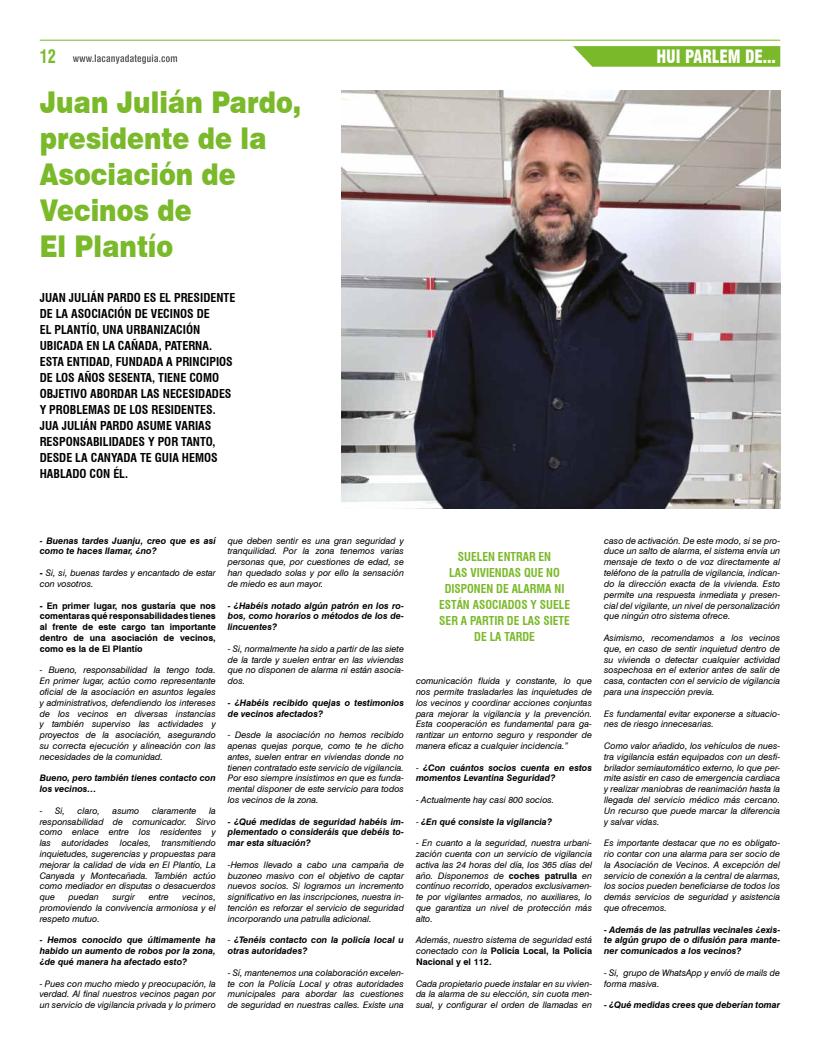
<style>
.page{position:relative;width:820px;height:1049px;background:#fff}
.page>*{position:absolute;margin:0;border:0;box-sizing:border-box;transform-origin:0 0}
.t1{font:900 30px/36px "Swiss 721 BT";color:#7ab929;scale:.85 1}
.t2{font:900 condensed 18px "Swiss 721 BT";color:#fff;scale:.9 1}
.t3{font:700 condensed 18px "Swiss 721 BT";color:#7ab929;scale:.9 1}
.t4{font:700 condensed 12px/16px "Swiss 721 BT";color:#000}
.t5{font:700 condensed 12px/16px "Swiss 721 BT";color:#7ab929;text-align:center;scale:.96 1}
.t6{font:italic 9px/10.8px "Swiss 721 BT";color:#000;text-align:justify}
.t7{font:italic 700 9px/10.8px "Swiss 721 BT";color:#000}
.t8{font:700 9px/10.8px "Swiss 721 BT";color:#000;text-align:justify}
.s1{font-weight:700;font-style:normal}
.s2{font-weight:400}
</style>
<div class="page">
<img style="left:342px;top:90px;width:438px;height:418px">
<svg style="left:573px;top:46px;width:207px;height:21px;background:#82bd36"></svg>
<hr style="left:40px;top:40px;width:740px;height:1px;background:#7ab929">
<svg style="left:73px;top:55px;width:104px;height:9px"></svg>
<h2 class="t3" style="left:40px;top:46px;width:20px">12</h2>
<h2 class="t2" style="left:656px;top:46px;width:134px">HUI PARLEM DE...</h2>
<h1 class="t1" style="left:40px;top:84px;width:309px">Juan Julián Pardo, presidente de la<br>Asociación de<br>Vecinos de<br>El Plantío</h1>
<p class="t4" style="left:40px;top:289px;width:197px">JUAN JULIÁN PARDO ES EL PRESIDENTE<br>DE LA ASOCIACIÓN DE VECINOS DE<br>EL PLANTÍO, UNA URBANIZACIÓN<br>UBICADA EN LA CAÑADA, PATERNA.<br>ESTA ENTIDAD, FUNDADA A PRINCIPIOS<br>DE LOS AÑOS SESENTA, TIENE COMO<br>OBJETIVO ABORDAR LAS NECESIDADES<br>Y PROBLEMAS DE LOS RESIDENTES.<br>JUA JULIÁN PARDO ASUME VARIAS<br>RESPONSABILIDADES Y POR TANTO,<br>DESDE LA CANYADA TE GUIA HEMOS<br>HABLADO CON ÉL.</p>
<p class="t7" style="left:40px;top:535px;width:177px">- Buenas tardes Juanju, creo que es así como te haces llamar, ¿no?</p>
<p class="t6" style="left:40px;top:567px;width:177px"><span class="s1">-</span> Si, si, buenas tardes y encantado de estar con vosotros.</p>
<p class="t8" style="left:40px;top:600px;width:177px">- En primer lugar, nos gustaría que nos comentaras qué responsabilidades tienes al frente de este cargo tan importante dentro de una asociación de vecinos, como es la de El Plantío</p>
<p class="t6" style="left:40px;top:665px;width:177px">- Bueno, responsabilidad la tengo toda.<br>En primer lugar, actúo como representante oficial de la asociación en asuntos legales y administrativos, defendiendo los intereses de los vecinos en diversas instancias y también superviso las actividades y proyectos de la asociación, asegurando su correcta ejecución y alineación con las necesidades de la comunidad.</p>
<p class="t7" style="left:40px;top:773px;width:177px">Bueno, pero también tienes contacto con los vecinos…</p>
<p class="t6" style="left:40px;top:805px;width:27px">- Si,</p>
<p class="t6" style="left:78px;top:805px;width:24px">claro,</p>
<p class="t6" style="left:113px;top:805px;width:28px">asumo</p>
<p class="t6" style="left:152px;top:805px;width:46px">claramente</p>
<p class="t6" style="left:40px;top:805px;width:177px;text-indent:169px">la responsabilidad de comunicador. Sirvo como enlace entre los residentes y las autoridades locales, transmitiendo inquietudes, sugerencias y propuestas para mejorar la calidad de vida en El Plantío, La Canyada y Montecañada. También actúo como mediador en disputas o desacuerdos que</p>
<p class="t6" style="left:40px;top:891px;width:177px;text-indent:143px">vecinos, promoviendo la convivencia armoniosa y el respeto mutuo.</p>
<p class="t7" style="left:40px;top:935px;width:177px;text-align:justify">- Hemos conocido que últimamente ha habido un aumento de robos por la zona, ¿de qué manera ha afectado esto?</p>
<p class="t6" style="left:40px;top:978px;width:177px">- Pues con mucho miedo y preocupación, la verdad. Al final nuestros vecinos pagan por un servicio de vigilancia privada y lo primero</p>
<p class="t6" style="left:69px;top:891px;width:32px">puedan</p>
<p class="t6" style="left:112px;top:891px;width:24px">surgir</p>
<p class="t6" style="left:149px;top:891px;width:22px">entre</p>
<p class="t6" style="left:228px;top:535px;width:177px">que deben sentir es una gran seguridad y tranquilidad. Por la zona tenemos varias personas que, por cuestiones de edad, se han quedado solas y por ello la sensación de miedo es aun mayor.</p>
<p class="t7" style="left:228px;top:600px;width:177px;text-align:justify">- ¿Habéis notado algún patrón en los ro&shy;bos, como horarios o métodos de los de&shy;lincuentes?</p>
<p class="t6" style="left:228px;top:643px;width:177px">- Si, normalmente ha sido a partir de las siete de la tarde y suelen entrar en las viviendas que no disponen de alarma ni están asocia&shy;dos.</p>
<p class="t7" style="left:228px;top:697px;width:177px">- ¿Habéis recibido quejas o testimonios de vecinos afectados?</p>
<p class="t6" style="left:228px;top:729px;width:177px">- Desde la asociación no hemos recibido apenas quejas porque, como te he dicho antes, suelen entrar en viviendas donde no tienen contratado este servicio de vigilancia.<br>Por eso siempre insistimos en que es funda&shy;mental disponer de este servicio para todos los vecinos de la zona.</p>
<p class="t7" style="left:228px;top:816px;width:177px;text-align:justify">- ¿Qué medidas de seguridad habéis im&shy;plementado o consideráis que debéis to&shy;mar esta situación?</p>
<p class="t6" style="left:228px;top:859px;width:177px">-Hemos llevado a cabo una campaña de buzoneo masivo con el objetivo de captar nuevos socios. Si logramos un incremento significativo en las inscripciones, nuestra in&shy;tención es reforzar el servicio de seguridad incorporando una patrulla adicional.</p>
<p class="t7" style="left:228px;top:935px;width:177px"><span class="s2">-</span> ¿Tenéis contacto con la policía local u otras autoridades?</p>
<p class="t6" style="left:228px;top:967px;width:177px">- Sí, mantenemos una colaboración excelen&shy;te con la Policía Local y otras autoridades municipales para abordar las cuestiones de seguridad en nuestras calles. Existe una</p>
<h3 class="t5" style="left:439px;top:549px;width:138px">SUELEN ENTRAR EN<br>LAS VIVIENDAS QUE NO<br>DISPONEN DE ALARMA NI<br>ESTÁN ASOCIADOS Y SUELE<br>SER A PARTIR DE LAS SIETE<br>DE LA TARDE</h3>
<p class="t6" style="left:416px;top:675px;width:177px">comunicación fluida y constante, lo que nos permite trasladarles las inquietudes de los vecinos y coordinar acciones conjuntas para mejorar la vigilancia y la prevención.<br>Esta cooperación es fundamental para ga&shy;rantizar un entorno seguro y responder de manera eficaz a cualquier incidencia.”</p>
<p class="t7" style="left:416px;top:762px;width:177px"><span class="s2">-</span> ¿Con cuántos socios cuenta en estos momentos Levantina Seguridad?</p>
<p class="t6" style="left:416px;top:794px;width:140px">- Actualmente hay casi 800 socios.</p>
<p class="t7" style="left:416px;top:816px;width:137px"><span class="s2">-</span> ¿En qué consiste la vigilancia?</p>
<p class="t6" style="left:416px;top:837px;width:177px">- En cuanto a la seguridad, nuestra urbani&shy;zación cuenta con un servicio de vigilancia activa las 24 horas del día, los 365 días del año. Disponemos de <span class="s1">coches patrulla</span> en contínuo recorrido, operados exclusivamen&shy;te por vigilantes armados, no auxiliares, lo que garantiza un nivel de protección más alto.</p>
<p class="t6" style="left:416px;top:935px;width:177px">Además, nuestro sistema de seguridad está conectado con la <span class="s1">Policía Local, la Policía Nacional y el 112.</span></p>
<p class="t6" style="left:416px;top:978px;width:177px">Cada propietario puede instalar en su vivien&shy;da la alarma de su elección, sin cuota men&shy;sual, y configurar el orden de llamadas en</p>
<p class="t6" style="left:604px;top:535px;width:177px">caso de activación. De este modo, si se pro&shy;duce un salto de alarma, el sistema envía un mensaje de texto o de voz directamente al teléfono de la patrulla de vigilancia, indican&shy;do la dirección exacta de la vivienda. Esto permite una respuesta inmediata y presen&shy;cial del vigilante, un nivel de personalización que ningún otro sistema ofrece.</p>
<p class="t6" style="left:604px;top:632px;width:177px">Asimismo, recomendamos a los vecinos que, en caso de sentir inquietud dentro de su vivienda o detectar cualquier actividad sospechosa en el exterior antes de salir de casa, contacten con el servicio de vigilancia para una inspección previa.</p>
<p class="t6" style="left:604px;top:708px;width:177px">Es fundamental evitar exponerse a situacio&shy;nes de riesgo innecesarias.</p>
<p class="t6" style="left:604px;top:740px;width:177px">Como valor añadido, los vehículos de nues&shy;tra vigilancia están equipados con un desfi&shy;brilador semiautomático externo, lo que per&shy;mite asistir en caso de emergencia cardiaca y realizar maniobras de reanimación hasta la llegada del servicio médico más cercano.<br>Un recurso que puede marcar la diferencia y salvar vidas.</p>
<p class="t6" style="left:604px;top:837px;width:177px">Es importante destacar que no es obligato&shy;rio contar con una alarma para ser socio de la Asociación de Vecinos. A excepción del servicio de conexión a la central de alarmas, los socios pueden beneficiarse de todos los demás servicios de seguridad y asistencia que ofrecemos.</p>
<p class="t7" style="left:604px;top:924px;width:177px;text-align:justify">- Además de las patrullas vecinales ¿exis&shy;te algún grupo de o difusión para mante&shy;ner comunicados a los vecinos?</p>
<p class="t6" style="left:604px;top:967px;width:177px">- Si, grupo de WhatsApp y envíó de mails de forma masiva.</p>
<p class="t7" style="left:604px;top:999px;width:177px">- ¿Qué medidas crees que deberían tomar</p>
</div>
